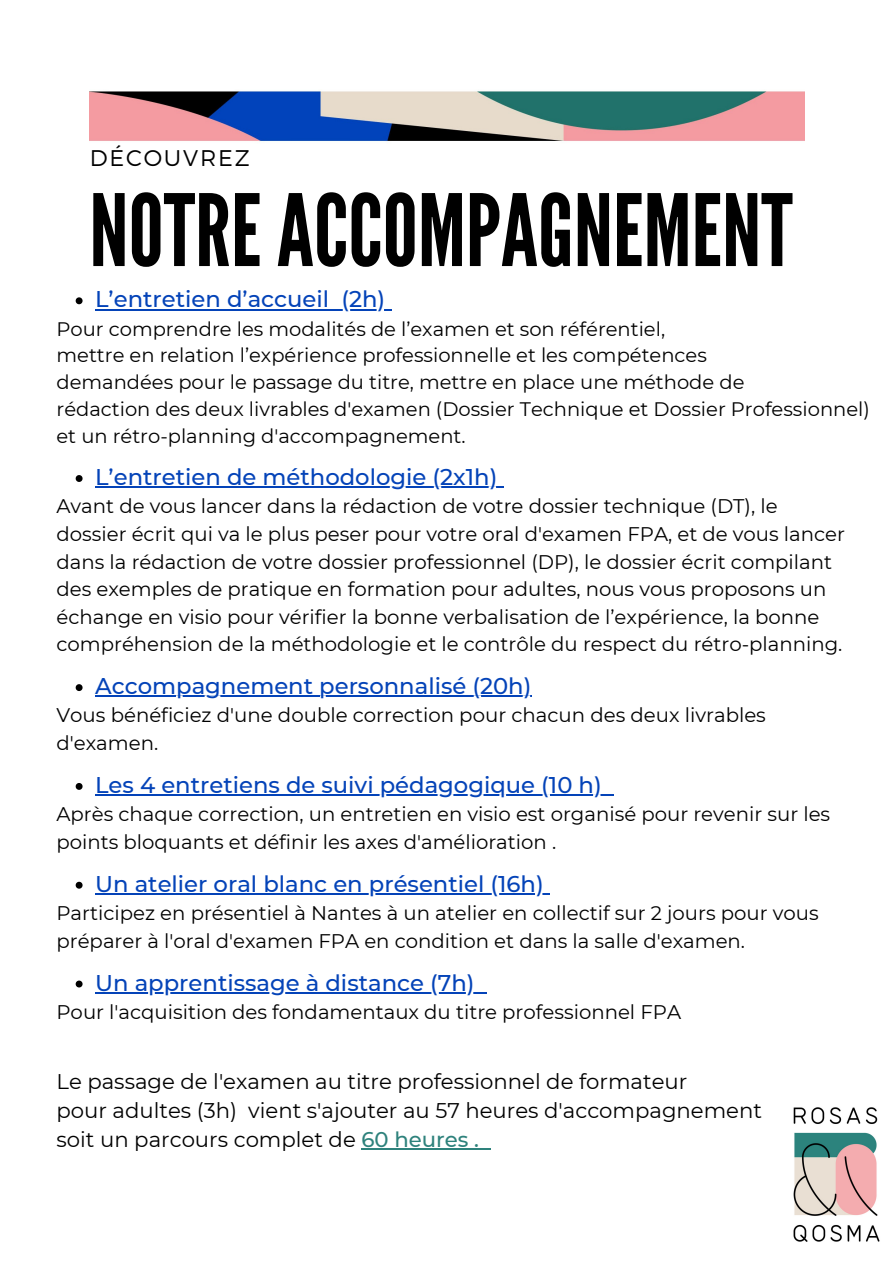
<style>
.page{position:relative;width:894px;height:1264px;background:#fff}
.page>*{position:absolute;margin:0;border:0;box-sizing:border-box;transform-origin:0 0}
.t1{font:99.3px "League Gothic";color:#000}
.t2{font:500 22.65px "Montserrat";color:#0443b8}
.t3{font:300 22.65px "Montserrat";letter-spacing:.08em;color:#000}
.t4{font:21.15px/29.1px "Montserrat";color:#000}
.t5{font:19.65px/27.6px "Montserrat";color:#000}
.t6{font:19.5px/26.8px "Montserrat";color:#000}
.s1{font-weight:500;color:#2e827c}
</style>
<div class="page">
<img style="left:89px;top:91px;width:715px;height:51px">
<img style="left:793px;top:1107px;width:87px;height:135px">
<svg style="left:76px;top:297px;width:6px;height:7px"></svg>
<hr style="left:95px;top:309px;width:234px;height:1px;background:#0443b8">
<svg style="left:329px;top:309px;width:12px;height:1px"></svg>
<hr style="left:341px;top:309px;width:44px;height:1px;background:#0443b8">
<svg style="left:76px;top:475px;width:6px;height:7px"></svg>
<hr style="left:95px;top:486px;width:402px;height:2px;background:#0443b8">
<svg style="left:497px;top:486px;width:6px;height:2px"></svg>
<svg style="left:76px;top:684px;width:6px;height:7px"></svg>
<hr style="left:95px;top:695px;width:224px;height:2px;background:#0443b8">
<hr style="left:319px;top:695px;width:212px;height:2px;background:#0443b8">
<svg style="left:76px;top:783px;width:6px;height:6px"></svg>
<hr style="left:95px;top:794px;width:506px;height:2px;background:#0443b8">
<svg style="left:601px;top:794px;width:13px;height:2px"></svg>
<svg style="left:76px;top:881px;width:6px;height:7px"></svg>
<hr style="left:95px;top:893px;width:448px;height:1px;background:#0443b8">
<svg style="left:76px;top:980px;width:6px;height:7px"></svg>
<hr style="left:95px;top:992px;width:379px;height:1px;background:#0443b8">
<svg style="left:474px;top:992px;width:12px;height:1px"></svg>
<hr style="left:361px;top:1148px;width:118px;height:1px;background:#2e827c">
<p class="t3" style="left:90px;top:143px;width:161px">DÉCOUVREZ</p>
<h1 class="t1" style="left:89px;top:173px;width:704px">NOTREACCOMPAGNEMENT</h1>
<p class="t2" style="left:95px;top:285px;width:291px">L’entretien d’accueil (2h)</p>
<p class="t6" style="left:56px;top:315px;width:814px">Pour comprendre les modalités de l’examen et son référentiel,<br>mettre en relation l’expérience professionnelle et les compétences<br>demandées pour le passage du titre, mettre en place une méthode de<br>rédaction des deux livrables d'examen (Dossier Technique et Dossier Professionnel) et un rétro-planning d'accompagnement.</p>
<p class="t2" style="left:95px;top:463px;width:403px">L’entretien de méthodologie (2x1h)</p>
<p class="t5" style="left:56px;top:492px;width:789px">Avant de vous lancer dans la rédaction de votre dossier technique (DT), le dossier écrit qui va le plus peser pour votre oral d'examen FPA, et de vous lancer dans la rédaction de votre dossier professionnel (DP), le dossier écrit compilant des exemples de pratique en formation pour adultes, nous vous proposons un échange en visio pour vérifier la bonne verbalisation de l’expérience, la bonne compréhension de la méthodologie et le contrôle du respect du rétro-planning.</p>
<p class="t2" style="left:95px;top:672px;width:437px">Accompagnement personnalisé (20h)</p>
<p class="t5" style="left:56px;top:701px;width:710px">Vous bénéficiez d'une double correction pour chacun des deux livrables d'examen.</p>
<p class="t2" style="left:95px;top:771px;width:508px">Les 4 entretiens de suivi pédagogique (10 h)</p>
<p class="t5" style="left:56px;top:800px;width:775px">Après chaque correction, un entretien en visio est organisé pour revenir sur les points bloquants et définir les axes d'amélioration .</p>
<p class="t2" style="left:95px;top:869px;width:450px">Un atelier oral blanc en présentiel (16h)</p>
<p class="t5" style="left:56px;top:899px;width:763px">Participez en présentiel à Nantes à un atelier en collectif sur 2 jours pour vous préparer à l'oral d'examen FPA en condition et dans la salle d'examen.</p>
<p class="t2" style="left:95px;top:968px;width:381px">Un apprentissage à distance (7h)</p>
<p class="t5" style="left:56px;top:998px;width:626px">Pour l'acquisition des fondamentaux du titre professionnel FPA</p>
<p class="t4" style="left:56px;top:1066px;width:707px">Le passage de l'examen au titre professionnel de formateur<br>pour adultes (3h) vient s'ajouter au 57 heures d'accompagnement soit un parcours complet de <span class="s1">60 heures .</span></p>
</div>
